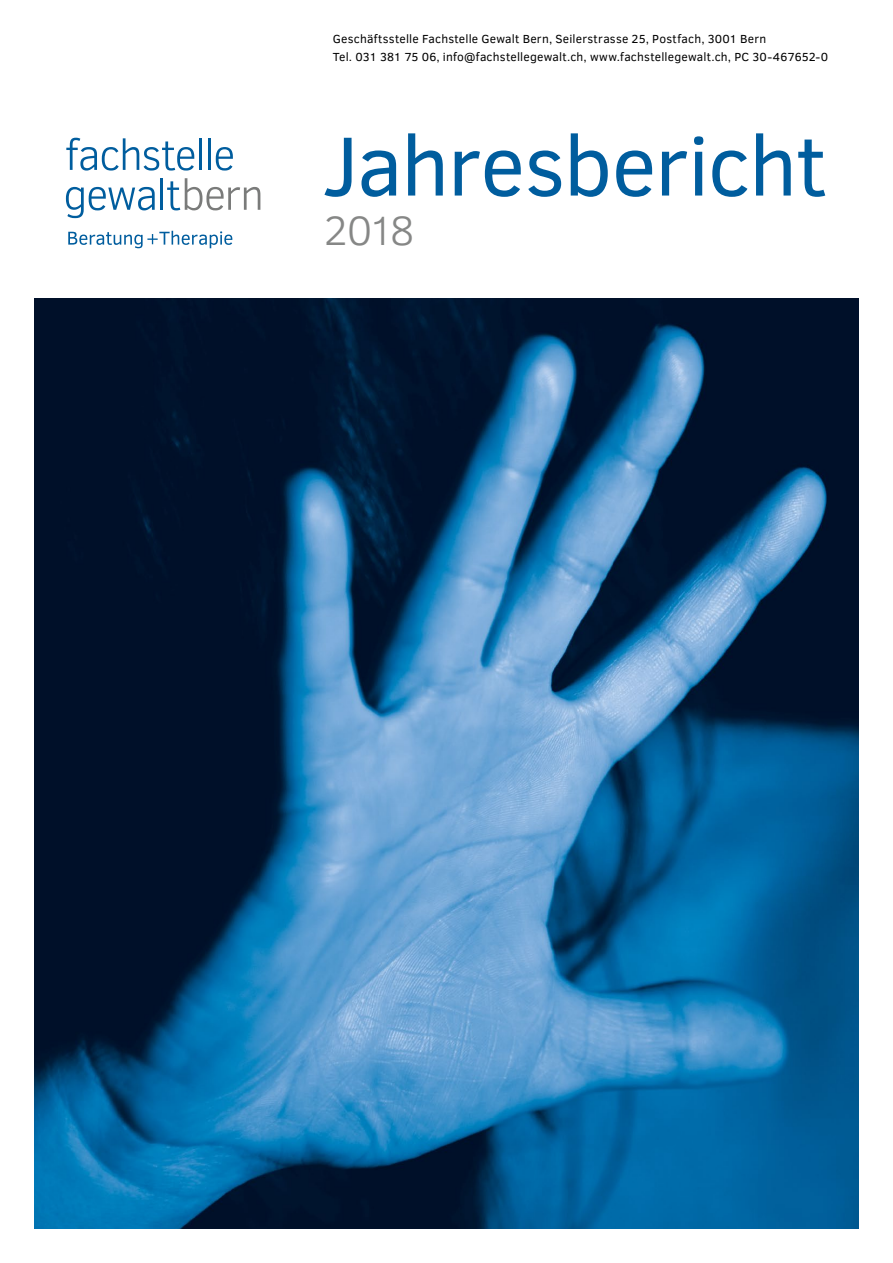
<style>
.page{position:relative;width:893px;height:1263px;background:#fff}
.page>*{position:absolute;margin:0;border:0;box-sizing:border-box;transform-origin:0 0}
.GS{font:85.5px "Clear Sans";letter-spacing:-.02em;color:#005d9e}
.GS-2{font:300 42px "Clear Sans";color:#868786}
.GS-3{font:12px/18px "Clear Sans";letter-spacing:.015em;color:#000}
</style>
<div class="page">
<img style="left:34px;top:299px;width:825px;height:930px">
<svg style="left:66px;top:138px;width:128px;height:33px"></svg>
<hr style="left:199px;top:138px;width:3px;height:32px;background:#005d9e">
<hr style="left:208px;top:138px;width:3px;height:32px;background:#005d9e">
<svg style="left:216px;top:147px;width:17px;height:24px"></svg>
<svg style="left:66px;top:187px;width:89px;height:31px"></svg>
<hr style="left:161px;top:178px;width:2px;height:32px;background:#005d9e">
<svg style="left:167px;top:178px;width:93px;height:32px"></svg>
<svg style="left:68px;top:231px;width:164px;height:17px"></svg>
<p class="GS-3" style="left:333px;top:29px;width:497px">Geschäftsstelle Fachstelle Gewalt Bern, Seilerstrasse 25, Postfach, 3001 Bern<br>Tel. 031 381 75 06, info@fachstellegewalt.ch, www.fachstellegewalt.ch, PC 30-467652-0</p>
<p class="GS" style="left:322px;top:109px;width:506px">Jahresbericht</p>
<p class="GS-2" style="left:323px;top:203px;width:93px">2018</p>
</div>
